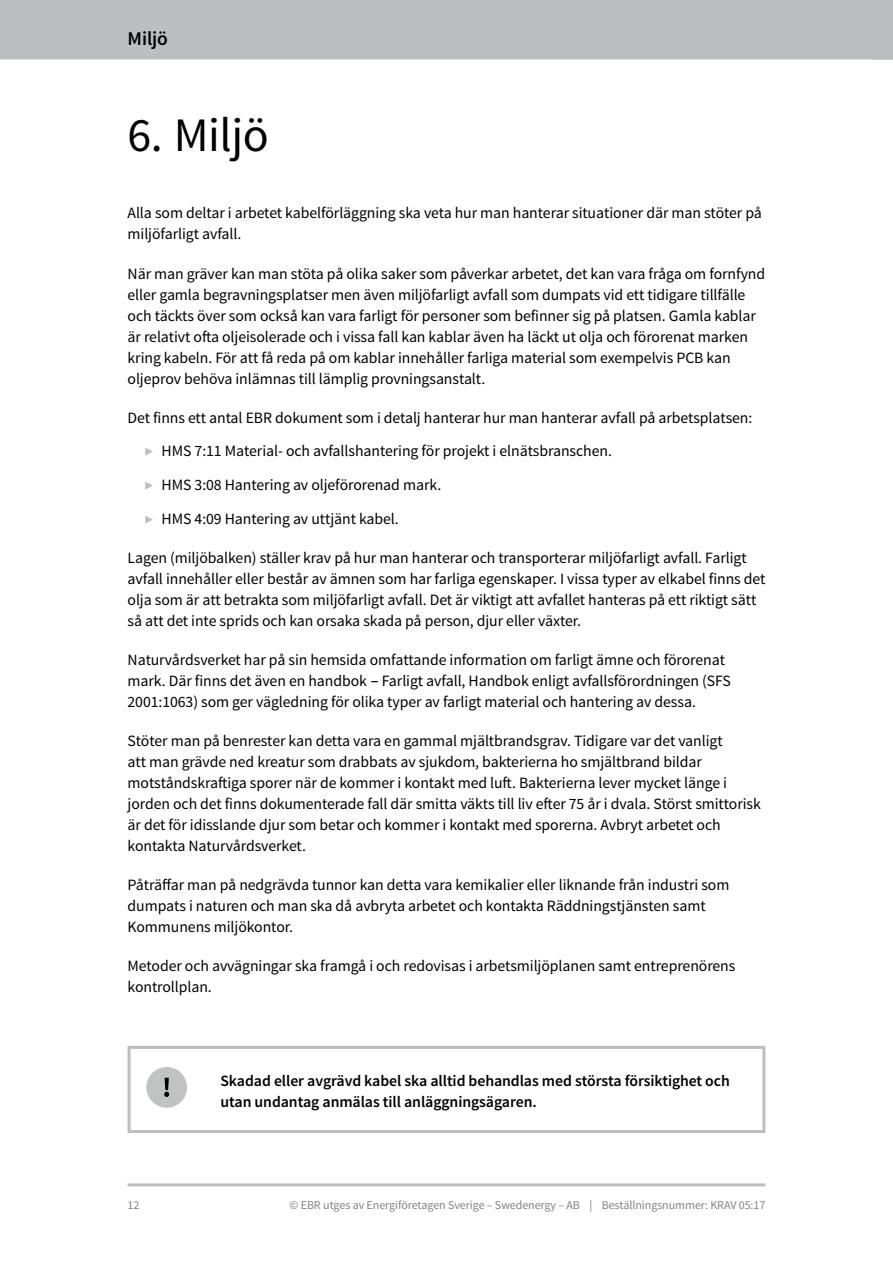
<style>
.page{position:relative;width:893px;height:1263px;background:#fff}
.page>*{position:absolute;margin:0;border:0;box-sizing:border-box;transform-origin:0 0}
.t1{font:48px "Source Sans Pro";letter-spacing:-.01em;color:#000}
.t2{font:600 19.5px "Source Sans Pro";letter-spacing:-.005em;color:#000}
.t3{font:15.75px/21px "Source Sans Pro";letter-spacing:-.005em;color:#000}
.t4{font:600 15.75px/21px "Source Sans Pro";letter-spacing:-.005em;color:#000}
.t5{font:12px "Source Sans Pro";letter-spacing:-.005em;color:#808285}
.s1{font-weight:300;color:#bcbec0}
.s2{font-family:"Open Sans"}
</style>
<div class="page">
<div style="left:0;top:0;width:872px;height:60px;background:#bcbec0"></div>
<svg style="left:872px;top:0;width:21px;height:60px"></svg>
<hr style="left:128px;top:1183px;width:637px;height:3px;background:#bcbec0">
<div style="left:128px;top:1046px;width:637px;height:87px;border:3px solid #bcbec0"></div>
<div style="left:146px;top:1067px;width:41px;height:41px;background:#c1c3c3;border-radius:50%"></div>
<svg style="left:164px;top:1078px;width:5px;height:19px"></svg>
<p class="t2" style="left:128px;top:26px;width:42px">Miljö</p>
<h1 class="t1" style="left:128px;top:105px;width:143px">6. Miljö</h1>
<p class="t3" style="left:128px;top:203px;width:636px">Alla som deltar i arbetet kabelförläggning ska veta hur man hanterar situationer där man stöter på miljöfarligt avfall.</p>
<p class="t3" style="left:128px;top:263px;width:639px">När man gräver kan man stöta på olika saker som påverkar arbetet, det kan vara fråga om fornfynd eller gamla begravningsplatser men även miljöfarligt avfall som dumpats vid ett tidigare tillfälle och täckts över som också kan vara farligt för personer som befinner sig på platsen. Gamla kablar är relativt ofta oljeisolerade och i vissa fall kan kablar även ha läckt ut olja och förorenat marken kring kabeln. För att få reda på om kablar innehåller farliga material som exempelvis PCB kan oljeprov behöva inlämnas till lämplig provningsanstalt.</p>
<p class="t3" style="left:145px;top:401px;width:609px;line-height:33.8px;text-indent:-17px">Det finns ett antal EBR dokument som i detalj hanterar hur man hanterar avfall på arbetsplatsen: <span class="s1">▶</span> HMS 7:11 Material- och avfallshantering för projekt i elnätsbranschen.<br><span class="s1">▶</span> HMS 3:08 Hantering av oljeförorenad mark.<br><span class="s1">▶</span> HMS 4:09 Hantering av uttjänt kabel.</p>
<p class="t3" style="left:128px;top:547px;width:639px">Lagen (miljöbalken) ställer krav på hur man hanterar och transporterar miljöfarligt avfall. Farligt avfall innehåller eller består av ämnen som har farliga egenskaper. I vissa typer av elkabel finns det olja som är att betrakta som miljöfarligt avfall. Det är viktigt att avfallet hanteras på ett riktigt sätt så att det inte sprids och kan orsaka skada på person, djur eller växter.</p>
<p class="t3" style="left:128px;top:649px;width:605px">Naturvårdsverket har på sin hemsida omfattande information om farligt ämne och förorenat mark. Där finns det även en handbok <span class="s2">–</span> Farligt avfall, Handbok enligt avfallsförordningen (SFS<br>2001:1063) som ger vägledning för olika typer av farligt material och hantering av dessa.</p>
<p class="t3" style="left:128px;top:731px;width:635px">Stöter man på benrester kan detta vara en gammal mjältbrandsgrav. Tidigare var det vanligt<br>att man grävde ned kreatur som drabbats av sjukdom, bakterierna ho smjältbrand bildar motståndskraftiga sporer när de kommer i kontakt med luft. Bakterierna lever mycket länge i jorden och det finns dokumenterade fall där smitta väkts till liv efter 75 år i dvala. Störst smittorisk är det för idisslande djur som betar och kommer i kontakt med sporerna. Avbryt arbetet och kontakta Naturvårdsverket.</p>
<p class="t3" style="left:128px;top:875px;width:603px">Påträffar man på nedgrävda tunnor kan detta vara kemikalier eller liknande från industri som dumpats i naturen och man ska då avbryta arbetet och kontakta Räddningstjänsten samt<br>Kommunens miljökontor.</p>
<p class="t3" style="left:128px;top:956px;width:609px">Metoder och avvägningar ska framgå i och redovisas i arbetsmiljöplanen samt entreprenörens kontrollplan.</p>
<p class="t4" style="left:220px;top:1071px;width:511px">Skadad eller avgrävd kabel ska alltid behandlas med största försiktighet och utan undantag anmälas till anläggningsägaren.</p>
<p class="t5" style="left:128px;top:1197px;width:13px">12</p>
<p class="t5" style="left:289px;top:1197px;width:477px">© EBR utges av Energiföretagen Sverige – Swedenergy – AB | Beställningsnummer: KRAV 05:17</p>
</div>
